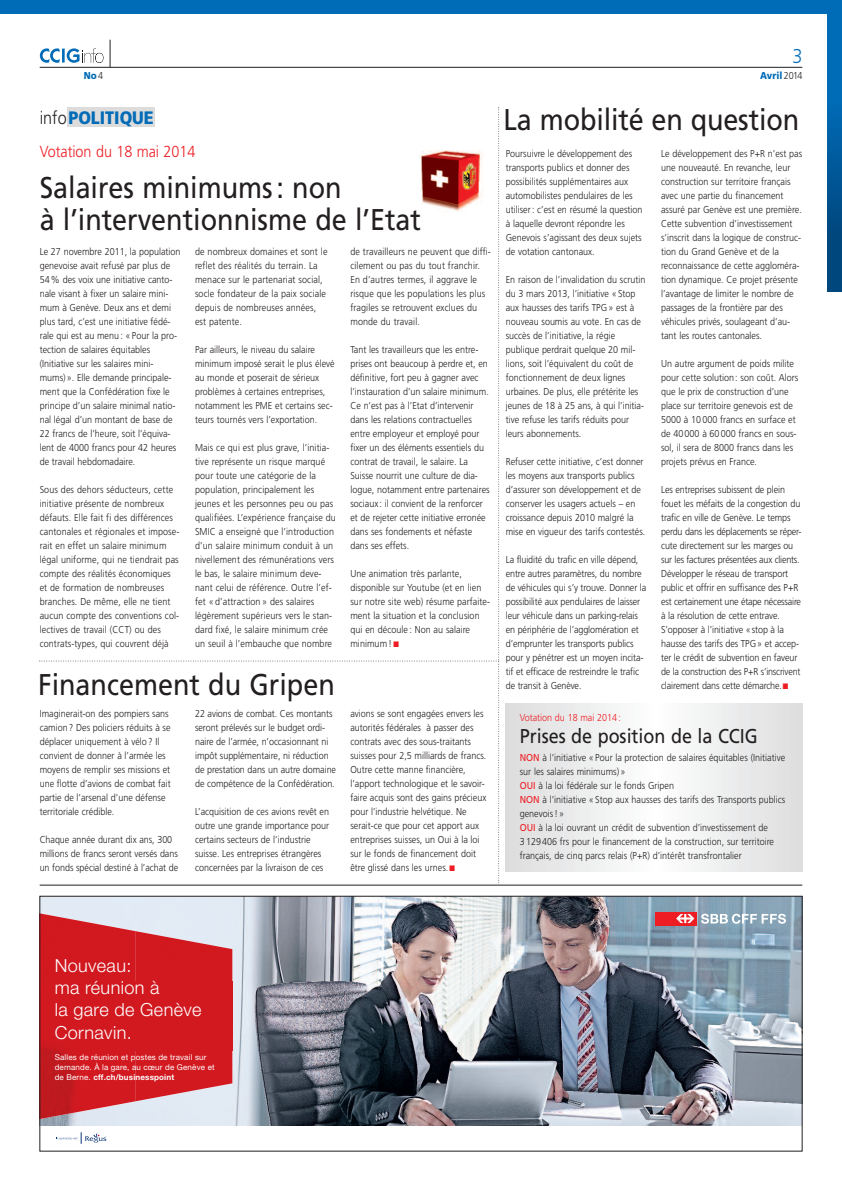
<style>
.page{position:relative;width:842px;height:1191px;background:#fff}
.page>*{position:absolute;margin:0;border:0;box-sizing:border-box;transform-origin:0 0}
.t1{font:30px/32px "Frutiger";color:#231f20;scale:.9 1}
.t2{font:20px "Frutiger";color:#231f20;scale:.9 1}
.t3{font:300 20px "Frutiger";color:#006bb6;scale:.9 1}
.t4{font:300 18px/22.4px "Helvetica Neue LT Std";letter-spacing:.02em;color:#fff}
.t5{font:900 18px "Frutiger";color:#006bb6;scale:.9 1}
.t6{font:300 16px "Frutiger";color:#ee1d23;scale:.9 1}
.t7{font:300 10px/14px "Frutiger";color:#231f20;scale:.9 1}
.t8{font:300 10px "Frutiger";color:#ee1d23;scale:.9 1}
.t9{font:900 10px "Frutiger";color:#006bb6;scale:.9 1}
.t10{font:8px/10px "Helvetica Neue LT Std";letter-spacing:.02em;color:#fff}
.s1{font-weight:300;color:#231f20}
.s2{color:#ee1d23}
.s3{font-weight:400;color:#ee1d23}
.s4{font-weight:700}
</style>
<div class="page">
<div style="left:0;top:0;width:842px;height:14px;background:#006bb6"></div>
<svg style="left:40px;top:48px;width:64px;height:15px"></svg>
<hr style="left:40px;top:67px;width:762px;height:1px;background:#231f20">
<svg style="left:110px;top:40px;width:1px;height:27px"></svg>
<div style="left:828px;top:229px;width:14px;height:63px;background:#00477e"></div>
<div style="left:828px;top:0;width:14px;height:110px;background:#006bb6"></div>
<svg style="left:828px;top:110px;width:14px;height:119px"></svg>
<hr style="left:40px;top:885px;width:762px;height:1px;background:#231f20">
<img style="left:42px;top:898px;width:758px;height:227px">
<img style="left:42px;top:913px;width:94px;height:206px">
<img style="left:136px;top:931px;width:96px;height:170px">
<svg style="left:56px;top:1132px;width:51px;height:11px"></svg>
<svg style="left:701px;top:913px;width:85px;height:10px"></svg>
<div style="left:656px;top:911px;width:41px;height:14px;background:#ee1d23"></div>
<svg style="left:676px;top:914px;width:18px;height:9px"></svg>
<div style="left:40px;top:896px;width:762px;height:255px;border:1px solid #231f20"></div>
<svg style="left:506px;top:703px;width:296px;height:168px"></svg>
<svg style="left:39px;top:107px;width:460px;height:778px"></svg>
<h2 class="t3" style="left:792px;top:48px;width:13px">3</h2>
<p class="t9" style="left:84px;top:72px;width:23px">No<span class="s1">4</span></p>
<p class="t9" style="left:760px;top:72px;width:48px">Avril <span class="s1">2014</span></p>
<h3 class="t5" style="left:40px;top:110px;width:128px"><span class="s1">info</span>POLITIQUE</h3>
<h3 class="t6" style="left:40px;top:145px;width:175px">Votation du 18 mai 2014</h3>
<h1 class="t1" style="left:40px;top:174px;width:425px">Salaires minimums: non<br>à l’interventionnisme de l’Etat</h1>
<p class="t7" style="left:40px;top:245px;width:158px">Le 27 novembre 2011, la population genevoise avait refusé par plus de 54% des voix une initiative canto&shy;nale visant à fixer un salaire mini&shy;mum à Genève. Deux ans et demi plus tard, c’est une initiative fédé&shy;rale qui est au menu: «Pour la pro&shy;tection de salaires équitables (Initiative sur les salaires mini&shy;mums)». Elle demande principale&shy;ment que la Confédération fixe le principe d’un salaire minimal natio&shy;nal légal d’un montant de base de 22 francs de l’heure, soit l’équiva&shy;lent de 4000 francs pour 42 heures de travail hebdomadaire.</p>
<p class="t7" style="left:40px;top:483px;width:157px">Sous des dehors séducteurs, cette initiative présente de nombreux défauts. Elle fait fi des différences cantonales et régionales et impose&shy;rait en effet un salaire minimum légal uniforme, qui ne tiendrait pas compte des réalités économiques et de formation de nombreuses branches. De même, elle ne tient aucun compte des conventions col&shy;lectives de travail (CCT) ou des contrats-types, qui couvrent déjà</p>
<p class="t7" style="left:195px;top:245px;width:149px">de nombreux domaines et sont le reflet des réalités du terrain. La menace sur le partenariat social, socle fondateur de la paix sociale depuis de nombreuses années, est patente.</p>
<p class="t7" style="left:195px;top:343px;width:157px">Par ailleurs, le niveau du salaire minimum imposé serait le plus élevé au monde et poserait de sérieux problèmes à certaines entreprises, notamment les PME et certains sec&shy;teurs tournés vers l’exportation.</p>
<p class="t7" style="left:195px;top:441px;width:158px">Mais ce qui est plus grave, l’initia&shy;tive représente un risque marqué pour toute une catégorie de la population, principalement les jeunes et les personnes peu ou pas qualifiées. L’expérience française du SMIC a enseigné que l’introduction d’un salaire minimum conduit à un nivellement des rémunérations vers le bas, le salaire minimum deve&shy;nant celui de référence. Outre l’ef&shy;fet « d’attraction » des salaires légèrement supérieurs vers le stan&shy;dard fixé, le salaire minimum crée un seuil à l’embauche que nombre</p>
<p class="t7" style="left:350px;top:245px;width:158px">de travailleurs ne peuvent que diffi&shy;cilement ou pas du tout franchir.<br>En d’autres termes, il aggrave le risque que les populations les plus fragiles se retrouvent exclues du monde du travail.</p>
<p class="t7" style="left:350px;top:343px;width:156px">Tant les travailleurs que les entre&shy;prises ont beaucoup à perdre et, en définitive, fort peu à gagner avec l’instauration d’un salaire minimum.<br>Ce n’est pas à l’Etat d’intervenir dans les relations contractuelles entre employeur et employé pour fixer un des éléments essentiels du contrat de travail, le salaire. La Suisse nourrit une culture de dia&shy;logue, notamment entre partenaires sociaux : il convient de la renforcer et de rejeter cette initiative erronée dans ses fondements et néfaste dans ses effets.</p>
<p class="t7" style="left:350px;top:567px;width:157px">Une animation très parlante, disponible sur Youtube (et en lien sur notre site web) résume parfaite&shy;ment la situation et la conclusion qui en découle : Non au salaire minimum ! <span class="s2">■</span></p>
<h1 class="t1" style="left:38px;top:671px;width:331px">Financement du Gripen</h1>
<p class="t7" style="left:40px;top:707px;width:147px">Imaginerait-on des pompiers sans camion? Des policiers réduits à se déplacer uniquement à vélo? Il convient de donner à l’armée les moyens de remplir ses missions et une flotte d’avions de combat fait partie de l’arsenal d’une défense territoriale crédible.</p>
<p class="t7" style="left:40px;top:833px;width:155px">Chaque année durant dix ans, 300 millions de francs seront versés dans un fonds spécial destiné à l’achat de</p>
<p class="t7" style="left:195px;top:707px;width:158px">22 avions de combat. Ces montants seront prélevés sur le budget ordi&shy;naire de l’armée, n’occasionnant ni impôt supplémentaire, ni réduction de prestation dans un autre domaine de compétence de la Confédération.</p>
<p class="t7" style="left:195px;top:805px;width:151px">L’acquisition de ces avions revêt en outre une grande importance pour certains secteurs de l’industrie suisse. Les entreprises étrangères concernées par la livraison de ces</p>
<p class="t7" style="left:350px;top:707px;width:153px">avions se sont engagées envers les autorités fédérales à passer des contrats avec des sous-traitants suisses pour 2,5 milliards de francs.<br>Outre cette manne financière, l’apport technologique et le savoir&shy;faire acquis sont des gains précieux pour l’industrie helvétique. Ne serait-ce que pour cet apport aux entreprises suisses, un Oui à la loi sur le fonds de financement doit être glissé dans les urnes. <span class="s2">■</span></p>
<h1 class="t1" style="left:504px;top:106px;width:330px">La mobilité en question</h1>
<p class="t7" style="left:506px;top:147px;width:154px">Poursuivre le développement des transports publics et donner des possibilités supplémentaires aux automobilistes pendulaires de les utiliser: c’est en résumé la question à laquelle devront répondre les Genevois s’agissant des deux sujets de votation cantonaux.</p>
<p class="t7" style="left:506px;top:273px;width:157px">En raison de l’invalidation du scrutin du 3 mars 2013, l’initiative «Stop aux hausses des tarifs TPG» est à nouveau soumis au vote. En cas de succès de l’initiative, la régie publique perdrait quelque 20 mil&shy;lions, soit l’équivalent du coût de fonctionnement de deux lignes urbaines. De plus, elle prétérite les jeunes de 18 à 25 ans, à qui l’initia&shy;tive refuse les tarifs réduits pour leurs abonnements.</p>
<p class="t7" style="left:506px;top:455px;width:157px">Refuser cette initiative, c’est donner les moyens aux transports publics d’assurer son développement et de conserver les usagers actuels – en croissance depuis 2010 malgré la mise en vigueur des tarifs contestés.</p>
<p class="t7" style="left:506px;top:553px;width:158px">La fluidité du trafic en ville dépend, entre autres paramètres, du nombre de véhicules qui s’y trouve. Donner la possibilité aux pendulaires de laisser leur véhicule dans un parking-relais en périphérie de l’agglomération et d’emprunter les transports publics pour y pénétrer est un moyen incita&shy;tif et efficace de restreindre le trafic de transit à Genève.</p>
<p class="t7" style="left:661px;top:147px;width:158px">Le développement des P+R n’est pas une nouveauté. En revanche, leur construction sur territoire français avec une partie du financement assuré par Genève est une première.<br>Cette subvention d’investissement s’inscrit dans la logique de construc&shy;tion du Grand Genève et de la reconnaissance de cette aggloméra&shy;tion dynamique. Ce projet présente l’avantage de limiter le nombre de passages de la frontière par des véhicules privés, soulageant d’au&shy;tant les routes cantonales.</p>
<p class="t7" style="left:661px;top:357px;width:154px">Un autre argument de poids milite pour cette solution: son coût. Alors que le prix de construction d’une place sur territoire genevois est de<br>5000 à 10000 francs en surface et de 40000 à 60000 francs en sous&shy;sol, il sera de 8000 francs dans les projets prévus en France.</p>
<p class="t7" style="left:661px;top:483px;width:157px">Les entreprises subissent de plein fouet les méfaits de la congestion du trafic en ville de Genève. Le temps perdu dans les déplacements se réper&shy;cute directement sur les marges ou sur les factures présentées aux clients.<br>Développer le réseau de transport public et offrir en suffisance des P+R est certainement une étape nécessaire à la résolution de cette entrave.<br>S’opposer à l’initiative «stop à la hausse des tarifs des TPG» et accep&shy;ter le crédit de subvention en faveur de la construction des P+R s’inscrivent clairement dans cette démarche.<span class="s2">■</span></p>
<p class="t8" style="left:520px;top:713px;width:114px">Votation du 18 mai 2014:</p>
<h2 class="t2" style="left:520px;top:727px;width:266px">Prises de position de la CCIG</h2>
<p class="t7" style="left:520px;top:751px;width:297px"><span class="s3">NON</span> à l’initiative «Pour la protection de salaires équitables (Initiative sur les salaires minimums)»<br><span class="s3">OUI</span> à la loi fédérale sur le fonds Gripen<br><span class="s3">NON</span> à l’initiative «Stop aux hausses des tarifs des Transports publics genevois!»<br><span class="s3">OUI</span> à la loi ouvrant un crédit de subvention d’investissement de 3129406 frs pour le financement de la construction, sur territoire français, de cinq parcs relais (P+R) d’intérêt transfrontalier</p>
<h3 class="t4" style="left:55px;top:955px;width:148px">Nouveau:<br>ma réunion à<br>la gare de Genève<br>Cornavin.</h3>
<p class="t10" style="left:55px;top:1053px;width:161px">Salles de réunion et postes de travail sur demande. À la gare, au cœur de Genève et de Berne. <span class="s4">cff.ch/businesspoint</span></p>
</div>
